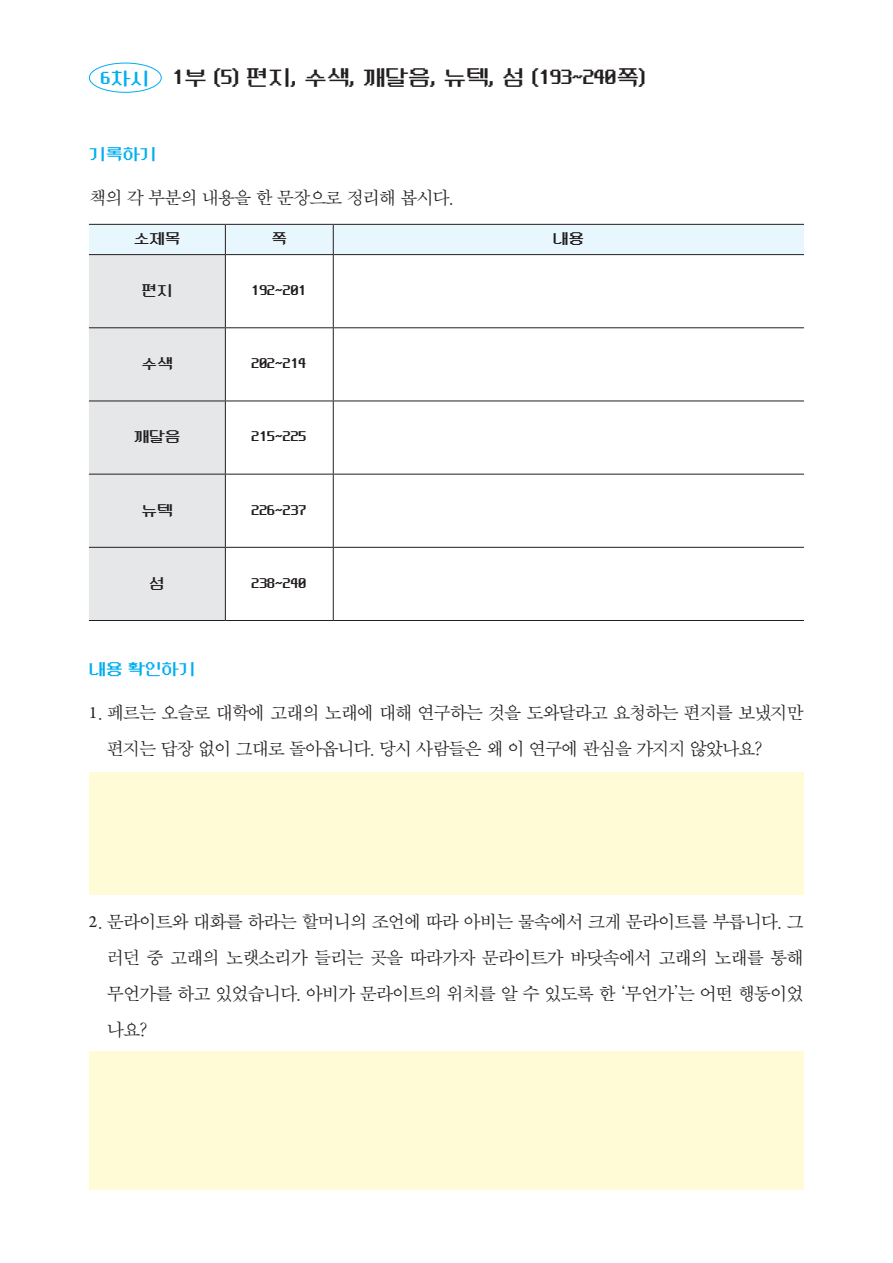
<style>
.page{position:relative;width:893px;height:1263px;background:#fff}
.page>*{position:absolute;margin:0;border:0;box-sizing:border-box;transform-origin:0 0}
.t1{font:22.95px "Neo Dunggeunmo Pro";letter-spacing:-.02em;color:#231f20}
.t2{font:18px/36px "SMSS Myung Jo 10 Std";letter-spacing:-.105em;color:#231f20}
.t3{font:17.25px "Neo Dunggeunmo Pro";letter-spacing:-.02em;color:#00aeef}
.t4{font:15.75px "Neo Dunggeunmo Pro";color:#231f20}
.s1{font-size:19.5px;color:#00aeef}
.s2{font-family:"Arno Pro"}
</style>
<div class="page">
<div style="left:89px;top:63px;width:73px;height:30px;border:1px solid #00aeef;border-radius:50%"></div>
<div style="left:89px;top:255px;width:136px;height:365px;background:#e6e7e9"></div>
<hr style="left:89px;top:327px;width:136px;height:1px;background:#231f20">
<hr style="left:225px;top:327px;width:108px;height:1px;background:#231f20">
<hr style="left:333px;top:327px;width:471px;height:1px;background:#231f20">
<hr style="left:89px;top:401px;width:136px;height:1px;background:#231f20">
<hr style="left:225px;top:401px;width:108px;height:1px;background:#231f20">
<hr style="left:333px;top:401px;width:471px;height:1px;background:#231f20">
<hr style="left:89px;top:474px;width:136px;height:1px;background:#231f20">
<hr style="left:225px;top:474px;width:108px;height:1px;background:#231f20">
<hr style="left:333px;top:474px;width:471px;height:1px;background:#231f20">
<hr style="left:89px;top:547px;width:136px;height:1px;background:#231f20">
<hr style="left:225px;top:547px;width:108px;height:1px;background:#231f20">
<hr style="left:333px;top:547px;width:471px;height:1px;background:#231f20">
<hr style="left:89px;top:620px;width:136px;height:1px;background:#231f20">
<hr style="left:225px;top:620px;width:108px;height:1px;background:#231f20">
<hr style="left:333px;top:620px;width:471px;height:1px;background:#231f20">
<svg style="left:89px;top:224px;width:715px;height:31px;background:#dce9f0"></svg>
<hr style="left:225px;top:255px;width:1px;height:72px;background:#231f20">
<hr style="left:333px;top:255px;width:1px;height:72px;background:#231f20">
<hr style="left:225px;top:328px;width:1px;height:73px;background:#231f20">
<hr style="left:333px;top:328px;width:1px;height:73px;background:#231f20">
<hr style="left:225px;top:401px;width:1px;height:73px;background:#231f20">
<hr style="left:333px;top:401px;width:1px;height:73px;background:#231f20">
<hr style="left:225px;top:474px;width:1px;height:73px;background:#231f20">
<hr style="left:333px;top:474px;width:1px;height:73px;background:#231f20">
<hr style="left:225px;top:548px;width:1px;height:72px;background:#231f20">
<hr style="left:333px;top:548px;width:1px;height:72px;background:#231f20">
<div style="left:89px;top:772px;width:715px;height:123px;background:#fffbd6"></div>
<div style="left:89px;top:1051px;width:715px;height:139px;background:#fffbd6"></div>
<p class="t1" style="left:101px;top:67px;width:547px"><span class="s1">6차시</span> 1부 (5) 편지, 수색, 깨달음, 뉴텍, 섬 (193~240쪽)</p>
<p class="t3" style="left:89px;top:146px;width:69px">기록하기</p>
<p class="t2" style="left:89px;top:180px;width:366px">책의 각 부분의 내용을 한 문장으로 정리해 봅시다.</p>
<p class="t4" style="left:134px;top:232px;width:48px">소제목</p>
<p class="t4" style="left:271px;top:232px;width:17px">쪽</p>
<p class="t4" style="left:553px;top:232px;width:33px">내용</p>
<p class="t4" style="left:141px;top:283px;width:33px">편지</p>
<p class="t4" style="left:252px;top:283px;width:56px">192~201</p>
<p class="t4" style="left:141px;top:356px;width:33px">수색</p>
<p class="t4" style="left:252px;top:356px;width:56px">202~214</p>
<p class="t4" style="left:134px;top:430px;width:48px">깨달음</p>
<p class="t4" style="left:252px;top:430px;width:56px">215~225</p>
<p class="t4" style="left:141px;top:503px;width:33px">뉴텍</p>
<p class="t4" style="left:252px;top:503px;width:56px">226~237</p>
<p class="t4" style="left:149px;top:576px;width:17px">섬</p>
<p class="t4" style="left:252px;top:576px;width:56px">238~240</p>
<p class="t3" style="left:89px;top:661px;width:108px">내용 확인하기</p>
<p class="t2" style="left:107px;top:695px;width:699px;text-indent:-18px"><span class="s2">1</span>. 페르는 오슬로 대학에 고래의 노래에 대해 연구하는 것을 도와달라고 요청하는 편지를 보냈지만 편지는 답장 없이 그대로 돌아옵니다. 당시 사람들은 왜 이 연구에 관심을 가지지 않았나요?</p>
<p class="t2" style="left:107px;top:904px;width:699px;text-align:justify;text-indent:-18px"><span class="s2">2</span>. 문라이트와 대화를 하라는 할머니의 조언에 따라 아비는 물속에서 크게 문라이트를 부릅니다. 그 러던 중 고래의 노랫소리가 들리는 곳을 따라가자 문라이트가 바닷속에서 고래의 노래를 통해 무언가를 하고 있었습니다. 아비가 문라이트의 위치를 알 수 있도록 한 ‘무언가’는 어떤 행동이었 나요?</p>
</div>
